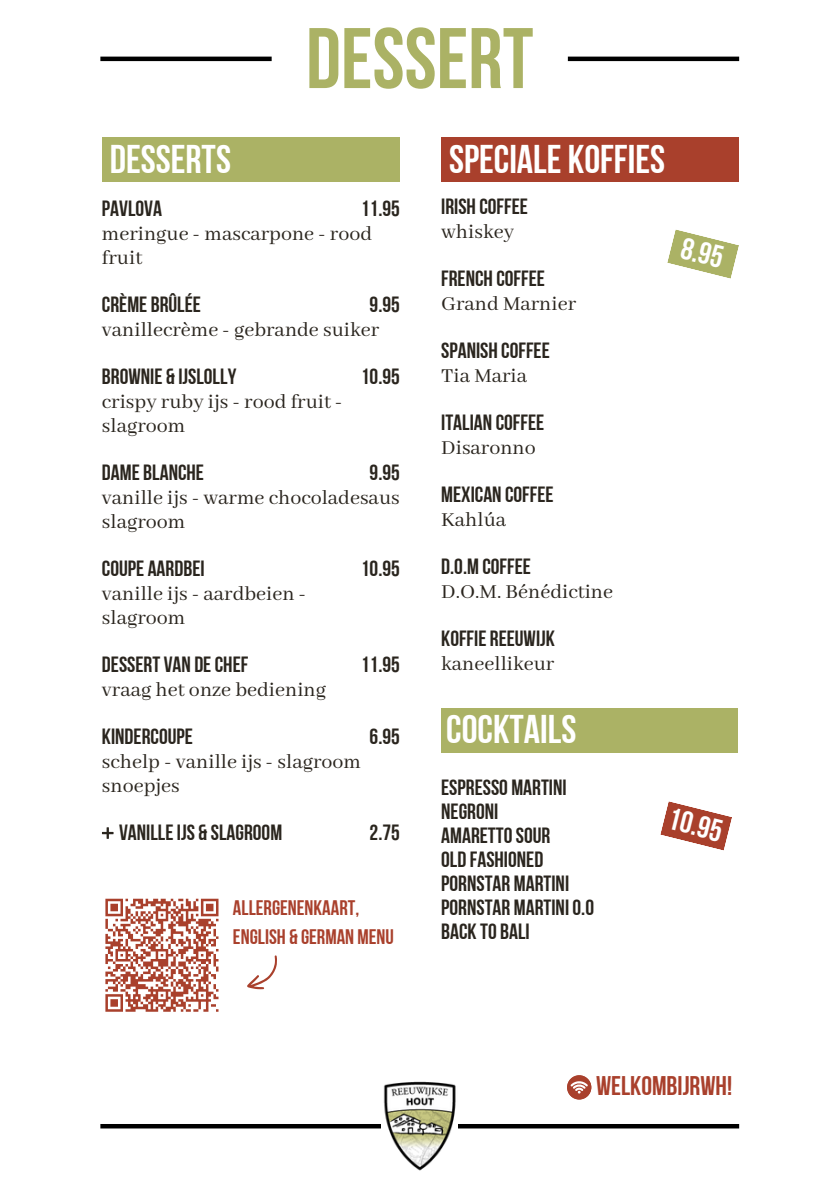
<style>
.page{position:relative;width:839px;height:1191px;background:#fff}
.page>*{position:absolute;margin:0;border:0;box-sizing:border-box;transform-origin:0 0}
.t1{font:85.8px "Bebas Neue Cyrillic";color:#abb265}
.t2{font:40px "Bebas Neue Cyrillic";color:#fff}
.t3{font:31px "Bebas Neue Cyrillic";color:#fff}
.t4{font:27px "Bebas Neue Cyrillic";color:#a9402c}
.t5{font:22px "Bebas Neue Cyrillic";color:#2a251e}
.t6{font:22px/24px "Abhaya Libre";color:#2a251e}
.t7{font:21px "Bebas Neue Cyrillic";color:#a9402c}
</style>
<div class="page">
<hr style="left:100px;top:1124px;width:639px;height:4px;background:#000">
<img style="left:376px;top:1081px;width:87px;height:90px">
<hr style="left:100px;top:57px;width:639px;height:4px;background:#000">
<svg style="left:272px;top:56px;width:296px;height:5px"></svg>
<div style="left:102px;top:137px;width:298px;height:45px;background:#abb265"></div>
<svg style="left:102px;top:827px;width:11px;height:12px"></svg>
<div style="left:441px;top:708px;width:296px;height:44px;background:#abb265"></div>
<svg style="left:660px;top:801px;width:72px;height:50px"></svg>
<div style="left:441px;top:137px;width:298px;height:45px;background:#a9402c"></div>
<svg style="left:667px;top:229px;width:72px;height:50px"></svg>
<svg style="left:105px;top:898px;width:114px;height:114px"></svg>
<svg style="left:247px;top:955px;width:29px;height:34px"></svg>
<svg style="left:567px;top:1075px;width:24px;height:24px"></svg>
<h3 class="t1" style="left:306px;top:24px;width:229px">DESSERT</h3>
<p class="t2" style="left:110px;top:143px;width:123px">DESSERTS</p>
<h2 class="t5" style="left:102px;top:199px;width:62px">PAVLOVA</h2>
<p class="t6" style="left:102px;top:222px;width:272px">meringue - mascarpone - rood fruit</p>
<p class="t5" style="left:102px;top:295px;width:100px">CRÈME BRÛLÉE</p>
<p class="t6" style="left:102px;top:318px;width:279px">vanillecrème - gebrande suiker</p>
<p class="t5" style="left:102px;top:367px;width:136px">BROWNIE &amp; IJSLOLLY</p>
<p class="t6" style="left:102px;top:390px;width:242px">crispy ruby ijs - rood fruit - slagroom</p>
<p class="t5" style="left:102px;top:463px;width:104px">DAME BLANCHE</p>
<p class="t6" style="left:102px;top:486px;width:299px">vanille ijs - warme chocoladesaus slagroom</p>
<p class="t5" style="left:102px;top:559px;width:104px">COUPE AARDBEI</p>
<p class="t6" style="left:102px;top:582px;width:206px">vanille ijs - aardbeien -</p>
<p class="t6" style="left:102px;top:606px;width:85px">slagroom</p>
<p class="t5" style="left:102px;top:655px;width:148px">DESSERT VAN DECHEF</p>
<p class="t6" style="left:102px;top:678px;width:226px">vraag het onze bediening</p>
<p class="t5" style="left:102px;top:727px;width:92px">KINDERCOUPE</p>
<p class="t6" style="left:102px;top:750px;width:260px">schelp - vanille ijs - slagroom snoepjes</p>
<p class="t5" style="left:119px;top:823px;width:165px">VANILLEIJS &amp; SLAGROOM</p>
<p class="t5" style="left:361px;top:199px;width:40px">11.95</p>
<p class="t5" style="left:369px;top:295px;width:32px">9.95</p>
<p class="t5" style="left:361px;top:367px;width:40px">10.95</p>
<p class="t5" style="left:369px;top:463px;width:32px">9.95</p>
<p class="t5" style="left:361px;top:559px;width:40px">10.95</p>
<p class="t5" style="left:361px;top:655px;width:40px">11.95</p>
<p class="t5" style="left:369px;top:727px;width:32px">6.95</p>
<p class="t5" style="left:369px;top:823px;width:32px">2.75</p>
<p class="t7" style="left:233px;top:899px;width:128px">ALLERGENENKAART,</p>
<p class="t7" style="left:233px;top:928px;width:162px">ENGLISH &amp; GERMAN MENU</p>
<p class="t2" style="left:449px;top:143px;width:217px">SPECIALE KOFFIES</p>
<p class="t5" style="left:441px;top:198px;width:88px">IRISH COFFEE</p>
<p class="t6" style="left:441px;top:221px;width:74px">whiskey</p>
<p class="t5" style="left:441px;top:270px;width:105px">FRENCH COFFEE</p>
<p class="t6" style="left:441px;top:293px;width:136px">Grand Marnier</p>
<p class="t5" style="left:441px;top:342px;width:110px">SPANISH COFFEE</p>
<p class="t6" style="left:441px;top:365px;width:87px">Tia Maria</p>
<p class="t5" style="left:441px;top:414px;width:104px">ITALIAN COFFEE</p>
<p class="t6" style="left:441px;top:437px;width:96px">Disaronno</p>
<p class="t5" style="left:441px;top:486px;width:114px">MEXICAN COFFEE</p>
<h4 class="t6" style="left:441px;top:509px;width:66px">Kahlúa</h4>
<h3 class="t5" style="left:441px;top:558px;width:91px">D.O.M COFFEE</h3>
<p class="t6" style="left:441px;top:581px;width:173px">D.O.M. Bénédictine</p>
<p class="t5" style="left:441px;top:630px;width:115px">KOFFIE REEUWIJK</p>
<p class="t6" style="left:441px;top:653px;width:115px">kaneellikeur</p>
<p class="t3" style="left:684px;top:235px;width:44px;rotate:14deg">8.95</p>
<p class="t2" style="left:446px;top:713px;width:132px">COCKTAILS</p>
<p class="t5" style="left:441px;top:778px;width:127px">ESPRESSO MARTINI</p>
<p class="t5" style="left:441px;top:802px;width:59px">NEGRONI</p>
<p class="t5" style="left:441px;top:826px;width:111px">AMARETTOSOUR</p>
<p class="t5" style="left:441px;top:850px;width:104px">OLD FASHIONED</p>
<p class="t5" style="left:441px;top:874px;width:129px">PORNSTAR MARTINI</p>
<p class="t5" style="left:441px;top:898px;width:154px">PORNSTAR MARTINI 0.0</p>
<p class="t5" style="left:441px;top:922px;width:90px">BACK TO BALI</p>
<p class="t3" style="left:671px;top:806px;width:56px;rotate:14deg">10.95</p>
<p class="t4" style="left:596px;top:1075px;width:138px">WELKOMBIJRWH!</p>
</div>
